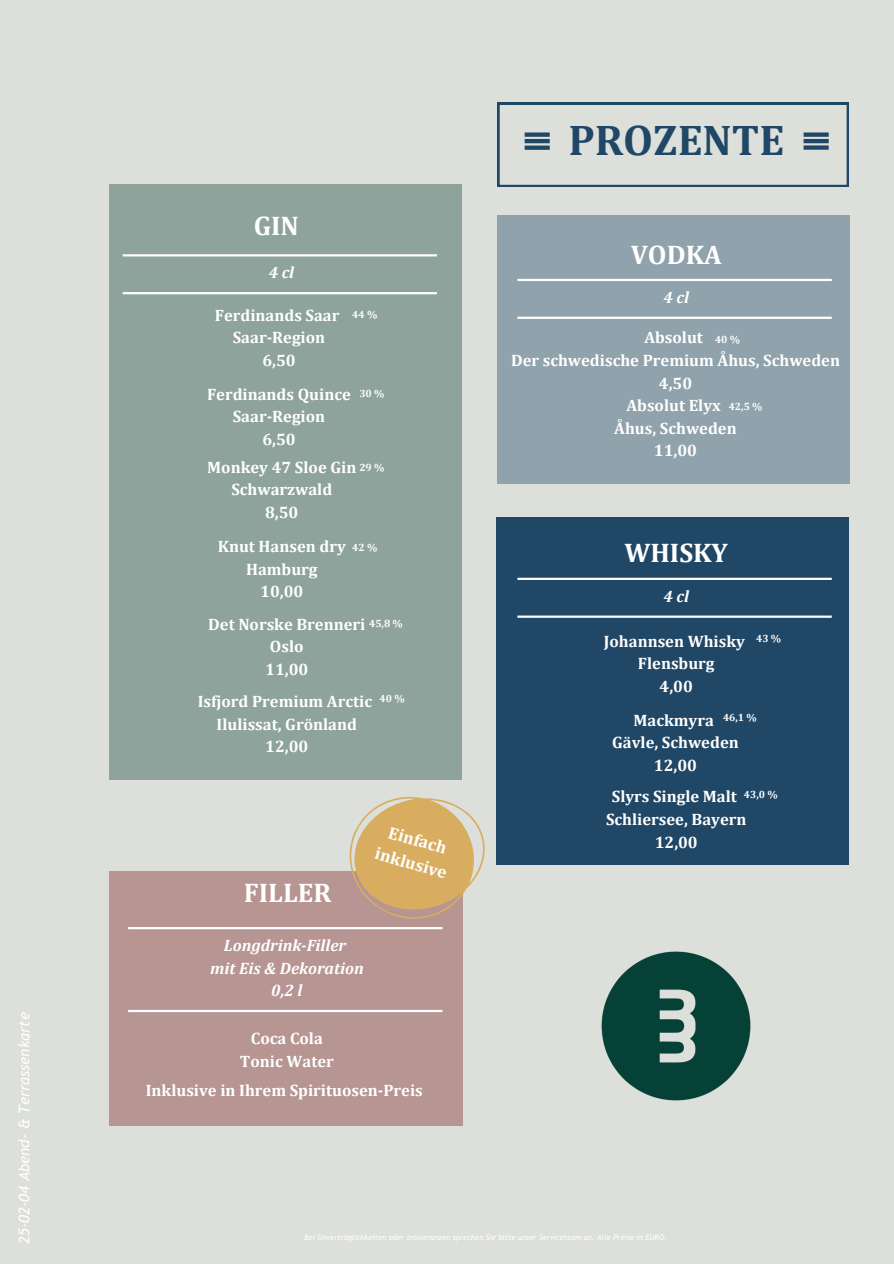
<style>
.page{position:relative;width:894px;height:1264px;background:#fff}
.page>*{position:absolute;margin:0;border:0;box-sizing:border-box;transform-origin:0 0}
.t1{font:700 43.05px "Cambria";color:#204766}
.t2{font:700 27px "Cambria";color:#fff}
.t3{font:700 17.4px/23.9px "Cambria";color:#fff;text-align:center}
.t4{font:700 16.5px/22.6px "Cambria";color:#fff;text-align:center}
.t5{font:italic 700 16.5px/22.5px "Cambria";color:#fff;text-align:center}
.t6{font:italic 15px "Trebuchet MS";color:#fff}
.t7{font:700 10.5px "Cambria";color:#fff}
.t8{font:italic 7.65px "Trebuchet MS";color:#fff}
</style>
<div class="page">
<div style="left:0;top:0;width:893px;height:1263px;background:#dcdfda"></div>
<div style="left:109px;top:184px;width:352px;height:596px;background:#8ea39b"></div>
<hr style="left:123px;top:254px;width:314px;height:2px;background:#fff">
<hr style="left:123px;top:292px;width:314px;height:2px;background:#fff">
<div style="left:497px;top:215px;width:352px;height:269px;background:#90a2ab"></div>
<hr style="left:517px;top:279px;width:314px;height:2px;background:#fff">
<hr style="left:517px;top:316px;width:314px;height:3px;background:#fff">
<svg style="left:497px;top:103px;width:351px;height:84px"></svg>
<div style="left:524px;top:132px;width:25px;height:5px;background:#204766"></div>
<hr style="left:524px;top:139px;width:25px;height:4px;background:#204766">
<div style="left:524px;top:145px;width:25px;height:5px;background:#204766"></div>
<div style="left:803px;top:132px;width:25px;height:5px;background:#204766"></div>
<hr style="left:803px;top:139px;width:25px;height:4px;background:#204766">
<div style="left:803px;top:145px;width:25px;height:5px;background:#204766"></div>
<div style="left:496px;top:517px;width:352px;height:347px;background:#204766"></div>
<hr style="left:517px;top:577px;width:314px;height:3px;background:#fff">
<hr style="left:517px;top:615px;width:314px;height:3px;background:#fff">
<div style="left:109px;top:871px;width:353px;height:254px;background:#b69592"></div>
<hr style="left:128px;top:927px;width:314px;height:2px;background:#fff">
<hr style="left:128px;top:1009px;width:314px;height:3px;background:#fff">
<svg style="left:327px;top:767px;width:175px;height:175px"></svg>
<img style="left:601px;top:951px;width:150px;height:150px">
<h5 class="t6" style="left:15px;top:1243px;width:233px;rotate:-90deg">25-02-04 Abend- &amp; Terrassenkarte</h5>
<p class="t2" style="left:253px;top:209px;width:47px">GIN</p>
<h3 class="t5" style="left:268px;top:261px;width:27px">4 cl</h3>
<h4 class="t4" style="left:215px;top:303px;width:126px">Ferdinands Saar<br>Saar-Region<br>6,50</h4>
<p class="t7" style="left:352px;top:308px;width:27px">44%</p>
<p class="t4" style="left:207px;top:382px;width:145px">Ferdinands Quince<br>Saar-Region<br>6,50</p>
<p class="t7" style="left:359px;top:387px;width:27px">30%</p>
<h1 class="t4" style="left:207px;top:455px;width:150px">Monkey 47 Sloe Gin<br>Schwarzwald<br>8,50</h1>
<p class="t7" style="left:359px;top:461px;width:27px">29%</p>
<p class="t4" style="left:218px;top:534px;width:129px">Knut Hansen dry<br>Hamburg<br>10,00</p>
<p class="t4" style="left:208px;top:612px;width:158px">Det Norske Brenneri<br>Oslo<br>11,00</p>
<h3 class="t7" style="left:369px;top:617px;width:35px">45,8 %</h3>
<h3 class="t4" style="left:198px;top:689px;width:176px">Isfjord Premium Arctic<br>Ilulissat, Grönland<br>12,00</h3>
<h3 class="t7" style="left:379px;top:692px;width:27px">40%</h3>
<h3 class="t7" style="left:352px;top:540px;width:27px">42%</h3>
<p class="t2" style="left:244px;top:875px;width:89px">FILLER</p>
<p class="t5" style="left:210px;top:934px;width:155px">Longdrink-Filler<br>mit Eis &amp; Dekoration<br>0,2 l</p>
<h3 class="t3" style="left:385px;top:818px;width:76px;rotate:16deg">Einfach inklusive</h3>
<p class="t4" style="left:240px;top:1026px;width:95px">Coca Cola<br>Tonic Water</p>
<h3 class="t4" style="left:146px;top:1078px;width:278px">Inklusive in Ihrem Spirituosen-Preis</h3>
<h2 class="t1" style="left:568px;top:114px;width:217px">PROZENTE</h2>
<h3 class="t2" style="left:630px;top:238px;width:92px">VODKA</h3>
<h2 class="t5" style="left:663px;top:286px;width:27px">4 cl</h2>
<h5 class="t4" style="left:511px;top:326px;width:330px">Absolut<br>Der schwedische Premium Åhus, Schweden<br>4,50<br>Absolut Elyx<br>Åhus, Schweden<br>11,00</h5>
<h5 class="t7" style="left:714px;top:333px;width:27px">40%</h5>
<h3 class="t7" style="left:728px;top:400px;width:35px">42,5 %</h3>
<h5 class="t2" style="left:624px;top:536px;width:105px">WHISKY</h5>
<h3 class="t5" style="left:663px;top:584px;width:27px">4 cl</h3>
<h5 class="t4" style="left:603px;top:629px;width:142px">Johannsen Whisky<br>Flensburg<br>4,00</h5>
<h5 class="t7" style="left:755px;top:632px;width:27px">43%</h5>
<h5 class="t7" style="left:722px;top:711px;width:35px">46,1 %</h5>
<h2 class="t4" style="left:612px;top:708px;width:128px">Mackmyra<br>Gävle, Schweden<br>12,00</h2>
<p class="t7" style="left:743px;top:787px;width:35px">43,0 %</p>
<p class="t4" style="left:606px;top:785px;width:142px">Slyrs Single Malt<br>Schliersee, Bayern<br>12,00</p>
<h3 class="t8" style="left:304px;top:1232px;width:364px">Bei Unverträglichkeiten oder Intoleranzen sprechen Sie bitte unser Serviceteam an. Alle Preise in EURO.</h3>
</div>
